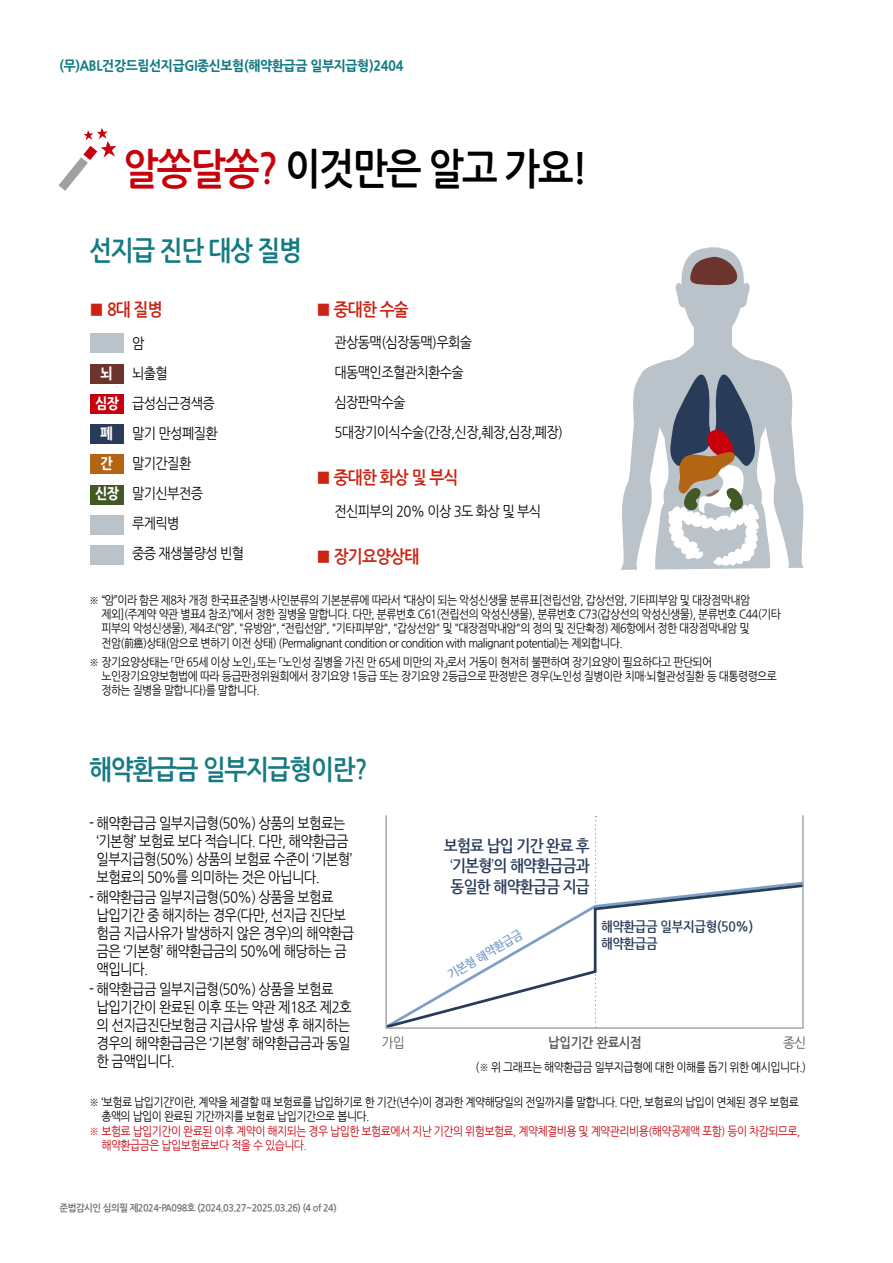
<style>
.page{position:relative;width:893px;height:1263px;background:#fff}
.page>*{position:absolute;margin:0;border:0;box-sizing:border-box;transform-origin:0 0}
.t1{font:42px "Nanum Gothic OTF Bold";letter-spacing:-.05em;color:#000;scale:.9 1}
.t2{font:27px "Nanum Gothic OTF Bold";letter-spacing:-.05em;color:#147a83;scale:.9 1}
.t3{font:17.55px "Nanum Gothic OTF Bold";letter-spacing:-.05em;color:#cb2414;scale:.9 1}
.t4{font:700 16.5px/20.5px "Nanum Gothic";letter-spacing:-.05em;color:#283c59;text-align:center;scale:.9 1}
.t5{font:15px/18px "Nanum Gothic OTF";letter-spacing:-.05em;color:#000;scale:.89 1}
.t6{font:14.55px/30px "Nanum Gothic OTF";letter-spacing:-.05em;color:#000;scale:.9 1}
.t7{font:700 14.55px "Nanum Gothic OTF Extra";color:#fff;scale:.9 1}
.t8{font:700 13.65px/17.9px "Nanum Gothic";letter-spacing:-.025em;color:#283c59;scale:.9 1}
.t9{font:13.65px "Nanum Gothic OTF Bold";letter-spacing:-.025em;color:#595757;scale:.9 1}
.t10{font:13.65px "Nanum Gothic OTF";color:#595757;scale:.9 1}
.t11{font:700 13.5px "Nanum Gothic OTF Extra";letter-spacing:-.025em;color:#147a83;scale:.95 1}
.t12{font:700 12.3px "Nanum Gothic";color:#7d9fc6;scale:.9 1}
.t13{font:12px/14.4px "Nanum Gothic OTF";letter-spacing:-.05em;color:#000;scale:.9 1}
.t14{font:12px/14.4px "Nanum Gothic";letter-spacing:-.05em;color:#000;scale:.9 1}
.t15{font:12px/14.4px "Nanum Gothic";letter-spacing:-.05em;color:#c7000b;scale:.9 1}
.t16{font:9.75px "Nanum Gothic OTF Bold";letter-spacing:-.05em;color:#727171;scale:.95 1}
.s1{color:#c7000b}
.s2{font-family:"Nanum Gothic OTF Extra";font-weight:700;color:#fff}
.s3{font-family:"Nanum Gothic OTF";font-weight:400}
</style>
<div class="page">
<svg style="left:58px;top:128px;width:58px;height:63px"></svg>
<div style="left:90px;top:333px;width:34px;height:20px;background:#b9c3c9"></div>
<div style="left:90px;top:515px;width:34px;height:20px;background:#b9c3c9"></div>
<div style="left:90px;top:545px;width:34px;height:20px;background:#b9c3c9"></div>
<div style="left:90px;top:364px;width:34px;height:19px;background:#6d342e"></div>
<div style="left:90px;top:394px;width:34px;height:20px;background:#c7000b"></div>
<div style="left:90px;top:424px;width:34px;height:20px;background:#283c59"></div>
<div style="left:90px;top:455px;width:34px;height:19px;background:#b46513"></div>
<div style="left:90px;top:485px;width:34px;height:20px;background:#425925"></div>
<svg style="left:620px;top:247px;width:184px;height:323px"></svg>
<svg style="left:668px;top:365px;width:96px;height:203px"></svg>
<svg style="left:690px;top:256px;width:48px;height:29px"></svg>
<svg style="left:595px;top:817px;width:1px;height:61px"></svg>
<svg style="left:387px;top:882px;width:415px;height:145px"></svg>
<div style="left:385px;top:815px;width:419px;height:214px;border:1px solid #9fa0a0"></div>
<p class="t11" style="left:60px;top:58px;width:364px">(무)ABL건강드림선지급GI종신보험(해약환급금 일부지급형)2404</p>
<h1 class="t1" style="left:123px;top:147px;width:518px"><span class="s1">알쏭달쏭?</span> 이것만은 알고 가요!</h1>
<h2 class="t2" style="left:89px;top:236px;width:238px">선지급 진단 대상 질병</h2>
<h3 class="t3" style="left:89px;top:300px;width:83px">■ 8대 질병</h3>
<p class="t6" style="left:132px;top:328px;width:15px">암</p>
<p class="t7" style="left:101px;top:365px;width:15px">뇌</p>
<p class="t6" style="left:95px;top:358px;width:135px;text-indent:37px">뇌출혈<br><span class="s2">심장</span> 급성심근경색증</p>
<p class="t7" style="left:101px;top:425px;width:15px">폐</p>
<p class="t6" style="left:132px;top:418px;width:97px">말기 만성폐질환</p>
<p class="t7" style="left:101px;top:455px;width:15px">간</p>
<p class="t6" style="left:132px;top:448px;width:67px">말기간질환</p>
<p class="t6" style="left:95px;top:478px;width:122px"><span class="s2">신장</span> 말기신부전증</p>
<p class="t6" style="left:132px;top:508px;width:54px">루게릭병</p>
<p class="t6" style="left:132px;top:538px;width:126px">중증 재생불량성 빈혈</p>
<h3 class="t3" style="left:316px;top:300px;width:105px">■ 중대한 수술</h3>
<p class="t6" style="left:334px;top:327px;width:255px">관상동맥(심장동맥)우회술 대동맥인조혈관치환수술<br>심장판막수술<br>5대장기이식수술(간장,신장,췌장,심장,폐장)</p>
<h3 class="t3" style="left:316px;top:468px;width:160px">■ 중대한 화상 및 부식</h3>
<p class="t6" style="left:334px;top:495px;width:231px">전신피부의 20% 이상 3도 화상 및 부식</p>
<h3 class="t3" style="left:316px;top:547px;width:116px">■ 장기요양상태</h3>
<p class="t13" style="left:101px;top:592px;width:756px;text-indent:-12px">※ “암”이라 함은 제8차 개정 한국표준질병・사인분류의 기본분류에 따라서 “대상이 되는 악성신생물 분류표[전립선암, 갑상선암, 기타피부암 및 대장점막내암 제외](주계약 약관 별표4 참조)”에서 정한 질병을 말합니다. 다만, 분류번호 C61(전립선의 악성신생물), 분류번호 C73(갑상선의 악성신생물), 분류번호 C44(기타 피부의 악성신생물), 제4조(“암”, "유방암", “전립선암”, "기타피부암", "갑상선암" 및 "대장점막내암"의 정의 및 진단확정) 제6항에서 정한 대장점막내암 및<br>전암(前癌)상태(암으로 변하기 이전 상태) (Permalignant condition or condition with malignant potential)는 제외합니다.</p>
<p class="t13" style="left:101px;top:654px;width:752px;text-indent:-12px">※ 장기요양상태는 「만 65세 이상 노인」 또는 「노인성 질병을 가진 만 65세 미만의 자」로서 거동이 현저히 불편하여 장기요양이 필요하다고 판단되어 노인장기요양보험법에 따라 등급판정위원회에서 장기요양 1등급 또는 장기요양 2등급으로 판정받은 경우(노인성 질병이란 치매·뇌혈관성질환 등 대통령령으로 정하는 질병을 말합니다)를 말합니다.</p>
<h2 class="t2" style="left:89px;top:755px;width:311px">해약환급금 일부지급형이란?</h2>
<p class="t5" style="left:97px;top:814px;width:289px;text-indent:-7px">- 해약환급금 일부지급형(50%) 상품의 보험료는 ‘기본형’ 보험료 보다 적습니다. 다만, 해약환급금 일부지급형(50%) 상품의 보험료 수준이 ‘기본형’ 보험료의 50%를 의미하는 것은 아닙니다.</p>
<p class="t5" style="left:97px;top:888px;width:291px;text-indent:-7px">- 해약환급금 일부지급형(50%) 상품을 보험료 납입기간 중 해지하는 경우(다만, 선지급 진단보 험금 지급사유가 발생하지 않은 경우)의 해약환급 금은 ‘기본형’ 해약환급금의 50%에 해당하는 금 액입니다.</p>
<p class="t5" style="left:97px;top:980px;width:288px;text-indent:-7px">- 해약환급금 일부지급형(50%) 상품을 보험료 납입기간이 완료된 이후 또는 약관 제18조 제2호 의 선지급진단보험금 지급사유 발생 후 해지하는 경우의 해약환급금은 ‘기본형’ 해약환급금과 동일 한 금액입니다.</p>
<h3 class="t4" style="left:444px;top:835px;width:164px">보험료 납입 기간 완료 후 <span class="s3">‘</span>기본형<span class="s3">’</span>의 해약환급금과 동일한 해약환급금 지급</h3>
<p class="t12" style="left:446px;top:970px;width:95px;rotate:-30deg">기본형 해약환급금</p>
<p class="t8" style="left:601px;top:917px;width:170px">해약환급금 일부지급형(50%) 해약환급금</p>
<p class="t10" style="left:382px;top:1034px;width:27px">가입</p>
<p class="t9" style="left:548px;top:1035px;width:106px">납입기간 완료시점</p>
<p class="t10" style="left:783px;top:1034px;width:27px">종신</p>
<p class="t14" style="left:476px;top:1060px;width:369px">(※ 위 그래프는 해약환급금 일부지급형에 대한 이해를 돕기 위한 예시입니다.)</p>
<p class="t14" style="left:101px;top:1095px;width:777px;text-indent:-12px">※ ‘보험료 납입기간’이란, 계약을 체결할 때 보험료를 납입하기로 한 기간(년수)이 경과한 계약해당일의 전일까지를 말합니다. 다만, 보험료의 납입이 연체된 경우 보험료 총액의 납입이 완료된 기간까지를 보험료 납입기간으로 봅니다.</p>
<p class="t15" style="left:101px;top:1124px;width:778px;text-indent:-12px">※ 보험료 납입기간이 완료된 이후 계약이 해지되는 경우 납입한 보험료에서 지난 기간의 위험보험료, 계약체결비용 및 계약관리비용(해약공제액 포함) 등이 차감되므로, 해약환급금은 납입보험료보다 적을 수 있습니다.</p>
<p class="t16" style="left:60px;top:1203px;width:293px">준법감시인 심의필 제2024-PA098호 (2024.03.27~2025.03.26) (4 of 24)</p>
</div>
